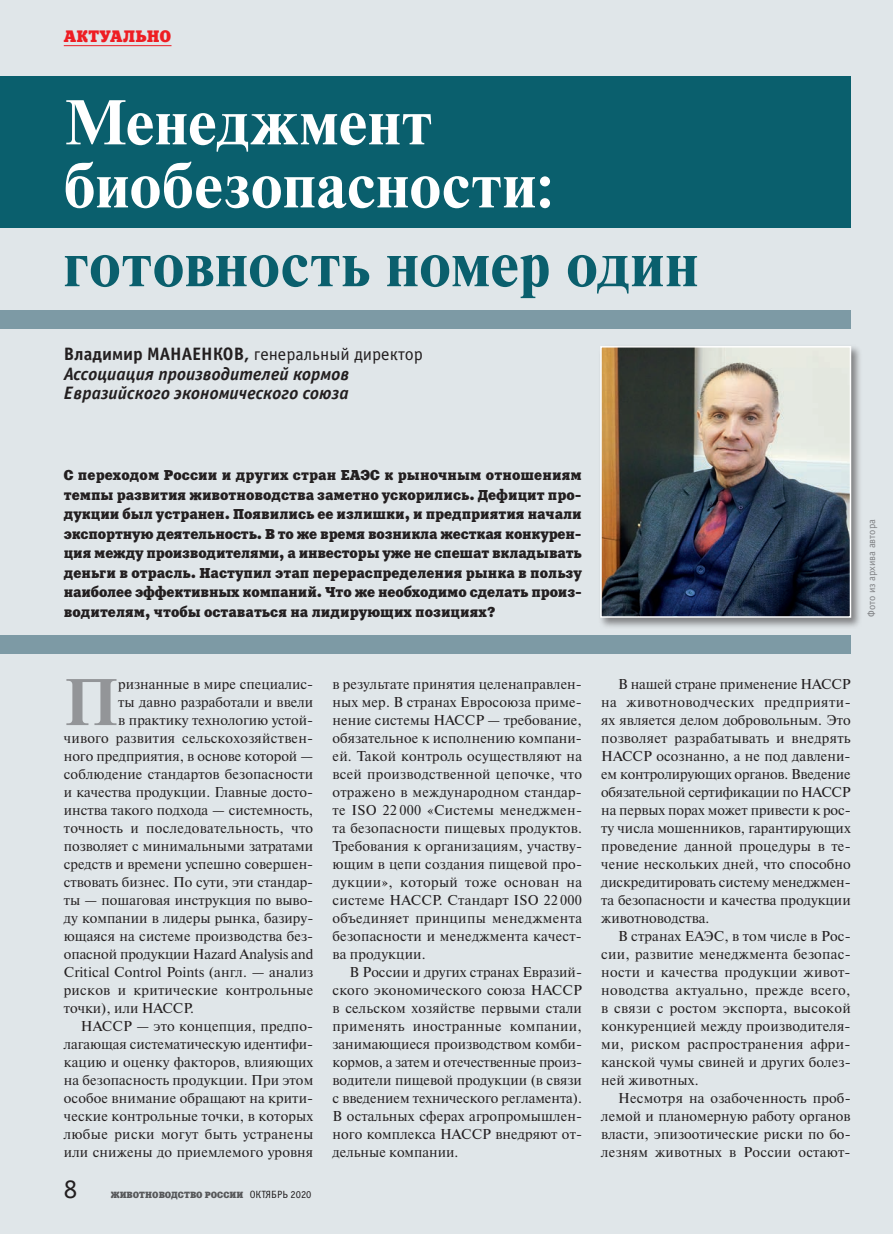
<style>
.page{position:relative;width:893px;height:1234px;background:#fff}
.page>*{position:absolute;margin:0;border:0;box-sizing:border-box;transform-origin:0 0}
.t1{font:700 65.7px "Newton C";color:#939598}
.t2{font:700 63px/63px "Newton C";letter-spacing:.01em;color:#fff}
.t3{font:700 63px "Newton C";letter-spacing:.01em;color:#0a5f6d}
.t4{font:27px "Officina Sans C";color:#231f20}
.t5{font:italic 700 18px/19.5px "Officina Sans C";color:#231f20}
.t6{font:16.5px "Xenia C";letter-spacing:.01em;color:#ee1d23}
.t7{font:14.25px/18px "Newton C";letter-spacing:.005em;color:#231f20;text-align:justify}
.t8{font:14.25px/19.5px "Xenia C";color:#231f20;text-align:justify}
.t9{font:14.25px "Newton C";letter-spacing:.025em;color:#231f20}
.t10{font:10.5px "Officina Sans C";color:#808285}
.t11{font:9px "Xenia C";color:#57585a}
.s1{font-style:normal}
.s2{font-weight:400;font-style:normal}
.s3{font-family:"Officina Sans C";font-size:10.5px;color:#231f20}
</style>
<div class="page">
<div style="left:0;top:0;width:893px;height:1233px;background:#e0e6e9"></div>
<hr style="left:64px;top:45px;width:108px;height:1px;background:#ee1d23">
<div style="left:0;top:77px;width:850px;height:150px;background:#0a5f6d"></div>
<div style="left:0;top:311px;width:850px;height:18px;background:#7d9aa5"></div>
<div style="left:0;top:635px;width:850px;height:18px;background:#7d9aa5"></div>
<div style="left:598px;top:344px;width:265px;height:284px;background:#231f20;opacity:.5"></div>
<img style="left:603px;top:349px;width:245px;height:265px">
<div style="left:600px;top:346px;width:251px;height:271px;border:2px solid #fff"></div>
<p class="t6" style="left:64px;top:26px;width:109px">АКТУАЛЬНО</p>
<h2 class="t2" style="left:64px;top:91px;width:492px">Менеджмент биобезопасности:</h2>
<h2 class="t3" style="left:64px;top:229px;width:636px">готовность номер один</h2>
<p class="t5" style="left:64px;top:344px;width:361px"><span class="s1">Владимир МАНАЕНКОВ,</span> <span class="s2">генеральный директор<br></span>Ассоциация производителей кормов<br>Евразийского экономического союза</p>
<p class="t8" style="left:64px;top:465px;width:520px">С переходом России и других стран ЕАЭС к рыночным отношениям темпы развития животноводства заметно ускорились. Дефицит про&shy;дукции был устранен. Появились ее излишки, и предприятия начали экспортную деятельность. В то же время возникла жесткая конкурен&shy;ция между производителями, а инвесторы уже не спешат вкладывать деньги в отрасль. Наступил этап перераспределения рынка в пользу наиболее эффективных компаний. Что же необходимо сделать произ&shy;водителям, чтобы оставаться на лидирующих позициях?</p>
<p class="t10" style="left:866px;top:617px;width:99px;rotate:-90deg">Фото из архива автора</p>
<h1 class="t1" style="left:64px;top:665px;width:56px">П</h1>
<p class="t7" style="left:118px;top:675px;width:195px">ризнанные в мире специалис-</p>
<p class="t7" style="left:118px;top:693px;width:196px">ты давно разработали и ввели</p>
<p class="t7" style="left:118px;top:711px;width:197px">в практику технологию устой-</p>
<p class="t7" style="left:64px;top:729px;width:251px">чивого развития сельскохозяйствен-</p>
<p class="t7" style="left:64px;top:747px;width:251px">ного предприятия, в основе которой —</p>
<p class="t7" style="left:64px;top:765px;width:251px">соблюдение стандартов безопасности</p>
<p class="t7" style="left:64px;top:783px;width:251px">и качества продукции. Главные досто-</p>
<p class="t7" style="left:64px;top:801px;width:251px">инства такого подхода — системность,</p>
<p class="t7" style="left:64px;top:819px;width:251px">точность и последовательность, что</p>
<p class="t7" style="left:64px;top:837px;width:251px">позволяет с минимальными затратами</p>
<p class="t7" style="left:64px;top:855px;width:251px">средств и времени успешно совершен-</p>
<p class="t7" style="left:64px;top:873px;width:251px">ствовать бизнес. По сути, эти стандар-</p>
<p class="t7" style="left:64px;top:891px;width:251px">ты — пошаговая инструкция по выво-</p>
<p class="t7" style="left:64px;top:909px;width:251px">ду компании в лидеры рынка, базиру-</p>
<p class="t7" style="left:64px;top:927px;width:251px">ющаяся на системе производства без-</p>
<p class="t7" style="left:64px;top:945px;width:251px">опасной продукции Hazard Analysis and</p>
<p class="t7" style="left:64px;top:963px;width:251px">Critical Control Points (англ. — анализ</p>
<p class="t7" style="left:64px;top:981px;width:251px">рисков и критические контрольные</p>
<p class="t7" style="left:64px;top:999px;width:132px">точки), или НАССР.</p>
<p class="t7" style="left:81px;top:1017px;width:234px">НАССР — это концепция, предпо-</p>
<p class="t7" style="left:64px;top:1035px;width:251px">лагающая систематическую идентифи-</p>
<p class="t7" style="left:64px;top:1053px;width:251px">кацию и оценку факторов, влияющих</p>
<p class="t7" style="left:64px;top:1071px;width:251px">на безопасность продукции. При этом</p>
<p class="t7" style="left:64px;top:1089px;width:251px">особое внимание обращают на крити-</p>
<p class="t7" style="left:64px;top:1107px;width:251px">ческие контрольные точки, в которых</p>
<p class="t9" style="left:64px;top:1126px;width:251px">любые риски могут быть устранены</p>
<p class="t7" style="left:64px;top:1143px;width:251px">или снижены до приемлемого уровня</p>
<h3 class="t4" style="left:64px;top:1174px;width:15px">8</h3>
<p class="t11" style="left:111px;top:1188px;width:202px">ЖИВОТНОВОДСТВО РОССИИ <span class="s3">ОКТЯБРЬ 2020</span></p>
<p class="t7" style="left:332px;top:675px;width:251px">в результате принятия целенаправлен&shy;ных мер. В странах Евросоюза приме&shy;нение системы НАССР — требование, обязательное к исполнению компани&shy;ей. Такой контроль осуществляют на всей производственной цепочке, что отражено в международном стандар&shy;те ISO 22 000 «Системы менеджмен&shy;та безопасности пищевых продуктов.<br>Требования к организациям, участву&shy;ющим в цепи создания пищевой про&shy;дукции», который тоже основан на системе НАССР. Стандарт ISO 22 000 объединяет принципы менеджмента безопасности и менеджмента качест&shy;ва продукции.</p>
<p class="t7" style="left:333px;top:963px;width:251px;text-indent:17px">В России и других странах Евразий&shy;ского экономического союза НАССР в сельском хозяйстве первыми стали применять иностранные компании, занимающиеся производством комби&shy;кормов, а затем и отечественные произ&shy;водители пищевой продукции (в связи с введением технического регламента).<br>В остальных сферах агропромышлен&shy;ного комплекса HACCP внедряют от&shy;дельные компании.</p>
<p class="t7" style="left:601px;top:675px;width:251px;text-align:left;text-indent:17px">В нашей стране применение НАССР на животноводческих предприяти&shy;ях является делом добровольным. Это позволяет разрабатывать и внедрять НАССР осознанно, а не под давлени&shy;ем контролирующих органов. Введение обязательной сертификации по НАССР на первых порах может привести к рос&shy;ту числа мошенников, гарантирующих проведение данной процедуры в те&shy;чение нескольких дней, что способно дискредитировать систему менеджмен&shy;та безопасности и качества продукции животноводства.</p>
<p class="t7" style="left:601px;top:927px;width:251px;text-indent:17px">В странах ЕАЭС, в том числе в Рос&shy;сии, развитие менеджмента безопас&shy;ности и качества продукции живот&shy;новодства актуально, прежде всего, в связи с ростом экспорта, высокой конкуренцией между производителя&shy;ми, риском распространения афри&shy;канской чумы свиней и других болез&shy;ней животных.</p>
<p class="t7" style="left:601px;top:1089px;width:251px;text-align:left;text-indent:17px">Несмотря на озабоченность проб&shy;лемой и планомерную работу органов власти, эпизоотические риски по бо&shy;лезням животных в России остают-</p>
</div>
